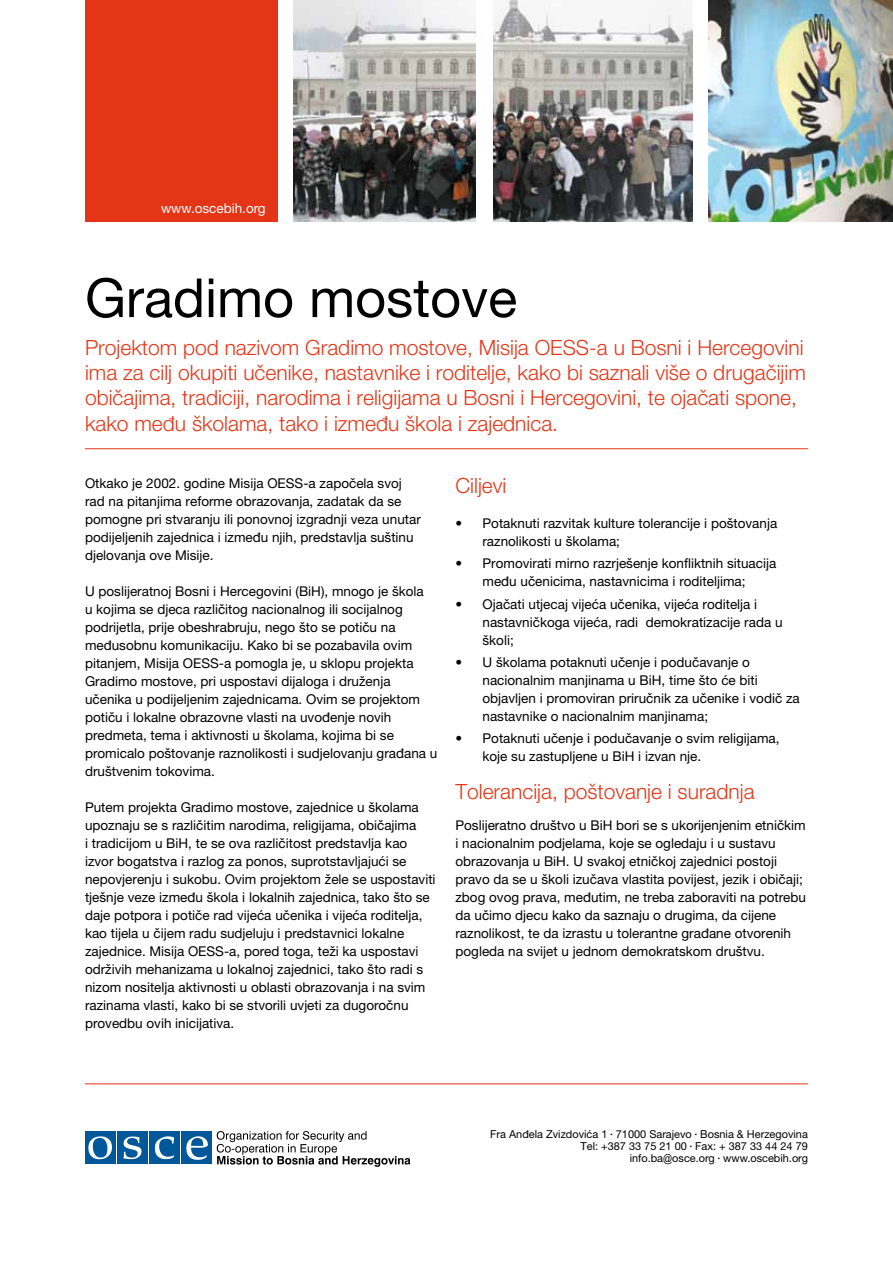
<style>
.page{position:relative;width:893px;height:1263px;background:#fff}
.page>*{position:absolute;margin:0;border:0;box-sizing:border-box;transform-origin:0 0}
.t1{font:54px "Helvetica Neue LT Std";color:#000}
.t2{font:300 21px/25.2px "Helvetica Neue LT Std";color:#e53517}
.t3{font:13.5px/18px "Helvetica Neue LT Std";color:#000}
.t4{font:13.5px "Helvetica Neue LT Std";color:#fff}
.t5{font:10.95px/12px "Helvetica Neue LT Std";color:#000;text-align:right}
.s1{font-size:4.5px}
.s2{font-family:"Arial Narrow";font-style:italic}
</style>
<div class="page">
<div style="left:182px;top:1131px;width:30px;height:33px;background:#00589b"></div>
<div style="left:149px;top:1131px;width:31px;height:33px;background:#00589b"></div>
<div style="left:117px;top:1131px;width:31px;height:33px;background:#00589b"></div>
<div style="left:85px;top:1131px;width:30px;height:33px;background:#00589b"></div>
<svg style="left:88px;top:1136px;width:120px;height:24px"></svg>
<svg style="left:217px;top:1131px;width:193px;height:36px"></svg>
<hr style="left:85px;top:1083px;width:723px;height:1px;background:#e53517">
<img style="left:293px;top:0;width:400px;height:221px">
<div style="left:85px;top:0;width:192px;height:221px;background:#e53517"></div>
<img style="left:708px;top:0;width:185px;height:221px">
<hr style="left:85px;top:448px;width:723px;height:1px;background:#e53517">
<div style="left:477px;top:0;width:16px;height:221px;background:#fff"></div>
<p class="t4" style="left:161px;top:200px;width:106px">www.oscebih.org</p>
<h1 class="t1" style="left:85px;top:266px;width:434px">Gradimo mostove</h1>
<p class="t2" style="left:85px;top:335px;width:722px">Projektom pod nazivom Gradimo mostove, Misija OESS-a u Bosni i Hercegovini ima za cilj okupiti učenike, nastavnike i roditelje, kako bi saznali više o drugačijim običajima, tradiciji, narodima i religijama u Bosni i Hercegovini, te ojačati spone, kako među školama, tako i između škola i zajednica.</p>
<p class="t3" style="left:85px;top:474px;width:337px">Otkako je 2002. godine Misija OESS-a započela svoj rad na pitanjima reforme obrazovanja, zadatak da se pomogne pri stvaranju ili ponovnoj izgradnji veza unutar podijeljenih zajednica i između njih, predstavlja suštinu djelovanja ove Misije.</p>
<p class="t3" style="left:85px;top:582px;width:354px">U poslijeratnoj Bosni i Hercegovini (BiH), mnogo je škola<br>u kojima se djeca različitog nacionalnog ili socijalnog podrijetla, prije obeshrabruju, nego što se potiču na međusobnu komunikaciju. Kako bi se pozabavila ovim pitanjem, Misija OESS-a pomogla je, u sklopu projekta Gradimo mostove, pri uspostavi dijaloga i druženja učenika u podijeljenim zajednicama. Ovim se projektom potiču i lokalne obrazovne vlasti na uvođenje novih predmeta, tema i aktivnosti u školama, kojima bi se promicalo poštovanje raznolikosti i sudjelovanju građana u društvenim tokovima.</p>
<p class="t3" style="left:85px;top:798px;width:352px">Putem projekta Gradimo mostove, zajednice u školama upoznaju se s različitim narodima, religijama, običajima<br>i tradicijom u BiH, te se ova različitost predstavlja kao izvor bogatstva i razlog za ponos, suprotstavljajući se nepovjerenju i sukobu. Ovim projektom žele se uspostaviti tješnje veze između škola i lokalnih zajednica, tako što se daje potpora i potiče rad vijeća učenika i vijeća roditelja, kao tijela u čijem radu sudjeluju i predstavnici lokalne zajednice. Misija OESS-a, pored toga, teži ka uspostavi održivih mehanizama u lokalnoj zajednici, tako što radi s nizom nositelja aktivnosti u oblasti obrazovanja i na svim razinama vlasti, kako bi se stvorili uvjeti za dugoročnu provedbu ovih inicijativa.</p>
<h2 class="t2" style="left:455px;top:473px;width:52px">Ciljevi</h2>
<p class="t3" style="left:482px;top:514px;width:296px;text-indent:-27px">• Potaknuti razvitak kulture tolerancije i poštovanja raznolikosti u školama;</p>
<p class="t3" style="left:455px;top:554px;width:322px;text-align:center">• Promovirati mirno razrješenje konfliktnih situacija među učenicima, nastavnicima i roditeljima;</p>
<p class="t3" style="left:482px;top:595px;width:302px;text-indent:-27px">• Ojačati utjecaj vijeća učenika, vijeća roditelja i nastavničkoga vijeća, radi demokratizacije rada u školi;</p>
<p class="t3" style="left:482px;top:653px;width:319px;text-indent:-27px">• U školama potaknuti učenje i podučavanje o nacionalnim manjinama u BiH, time što će biti objavljen i promoviran priručnik za učenike i vodič za nastavnike o nacionalnim manjinama;</p>
<p class="t3" style="left:482px;top:729px;width:299px;text-indent:-27px">• Potaknuti učenje i podučavanje o svim religijama, koje su zastupljene u BiH i izvan nje.</p>
<h2 class="t2" style="left:455px;top:779px;width:301px">Tolerancija, poštovanje i suradnja</h2>
<p class="t3" style="left:455px;top:816px;width:352px">Poslijeratno društvo u BiH bori se s ukorijenjenim etničkim i nacionalnim podjelama, koje se ogledaju i u sustavu obrazovanja u BiH. U svakoj etničkoj zajednici postoji pravo da se u školi izučava vlastita povijest, jezik i običaji; zbog ovog prava, međutim, ne treba zaboraviti na potrebu da učimo djecu kako da saznaju o drugima, da cijene raznolikost, te da izrastu u tolerantne građane otvorenih pogleda na svijet u jednom demokratskom društvu.</p>
<p class="t5" style="left:490px;top:1128px;width:319px">Fra Anđela Zvizdovića 1 <span class="s1">•</span> 71000 Sarajevo <span class="s1">•</span> Bosnia &amp; Herzegovina<br>Tel: +387 33 75 21 00 <span class="s1">•</span> Fax: + 387 33 44 24 79<br>info.ba<span class="s2">@</span>osce.org <span class="s1">•</span> www.oscebih.org</p>
</div>
